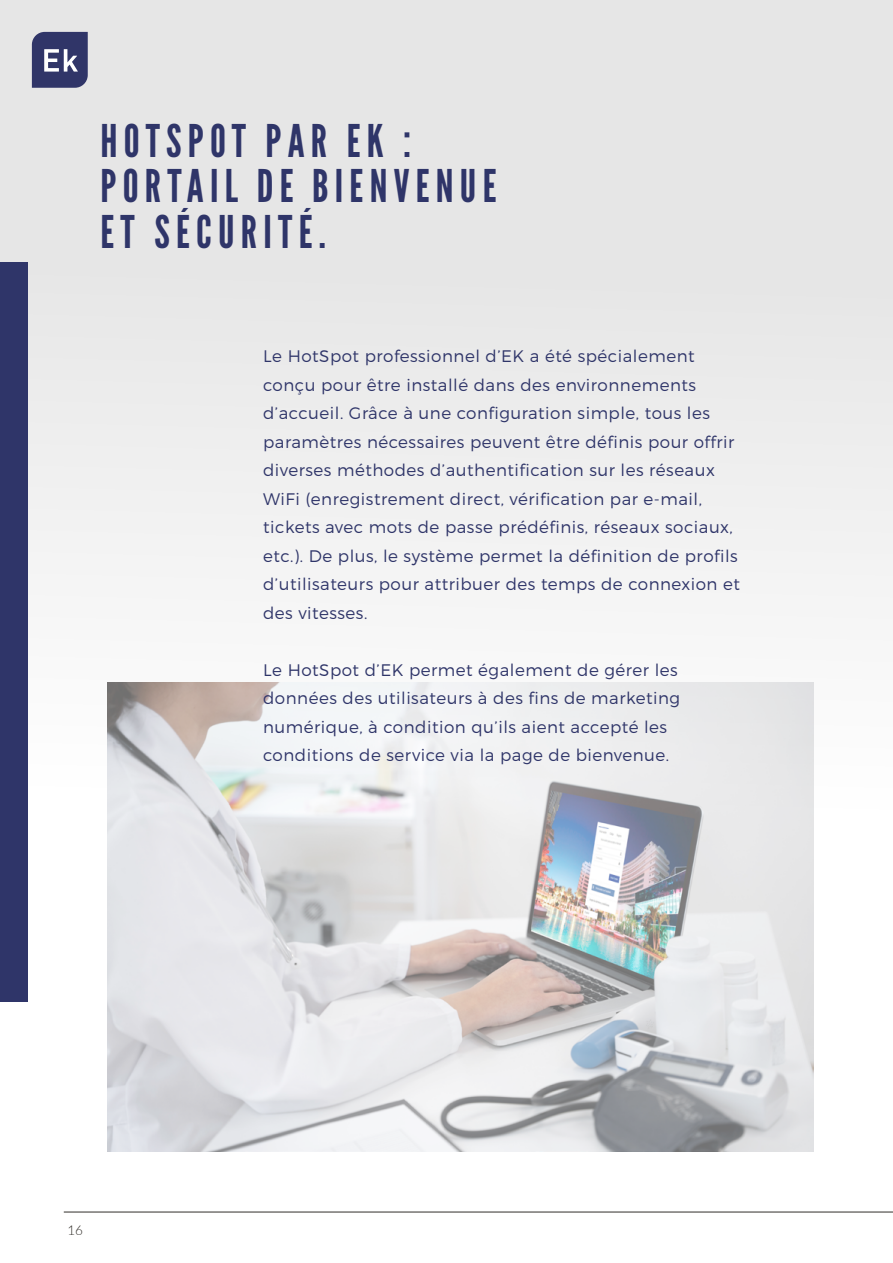
<style>
.page{position:relative;width:893px;height:1263px;background:#fff}
.page>*{position:absolute;margin:0;border:0;box-sizing:border-box;transform-origin:0 0}
.t1{font:45px/45.5px "League Gothic";letter-spacing:.14em;color:#2f3569}
.t2{font:300 16.65px/28.5px "Montserrat";letter-spacing:.03em;color:#2f3569}
.t3{font:300 13.5px "Lato";color:#312e29}
</style>
<div class="page">
<div style="left:0;top:0;width:893px;height:880px;background:linear-gradient(to bottom,#e0e0e0,#fff)"></div>
<hr style="left:64px;top:1212px;width:829px;height:1px;background:#312e29">
<div style="left:0;top:262px;width:28px;height:739px;background:#2f3569"></div>
<svg style="left:32px;top:32px;width:56px;height:56px;background:#4c507c"></svg>
<img style="left:107px;top:682px;width:707px;height:469px">
<h1 class="t1" style="left:101px;top:118px;width:397px">HOTSPOT PAR EK :<br>PORTAIL DE BIENVENUE<br>ET SÉCURITÉ.</h1>
<p class="t2" style="left:263px;top:342px;width:478px">Le HotSpot professionnel d’EK a été spécialement conçu pour être installé dans des environnements d’accueil. Grâce à une configuration simple, tous les paramètres nécessaires peuvent être définis pour offrir diverses méthodes d’authentification sur les réseaux WiFi (enregistrement direct, vérification par e-mail, tickets avec mots de passe prédéfinis, réseaux sociaux, etc.). De plus, le système permet la définition de profils d’utilisateurs pour attribuer des temps de connexion et des vitesses.</p>
<p class="t2" style="left:263px;top:655px;width:419px">Le HotSpot d’EK permet également de gérer les données des utilisateurs à des fins de marketing numérique, à condition qu’ils aient accepté les conditions de service via la page de bienvenue.</p>
<p class="t3" style="left:67px;top:1220px;width:17px">16</p>
</div>
